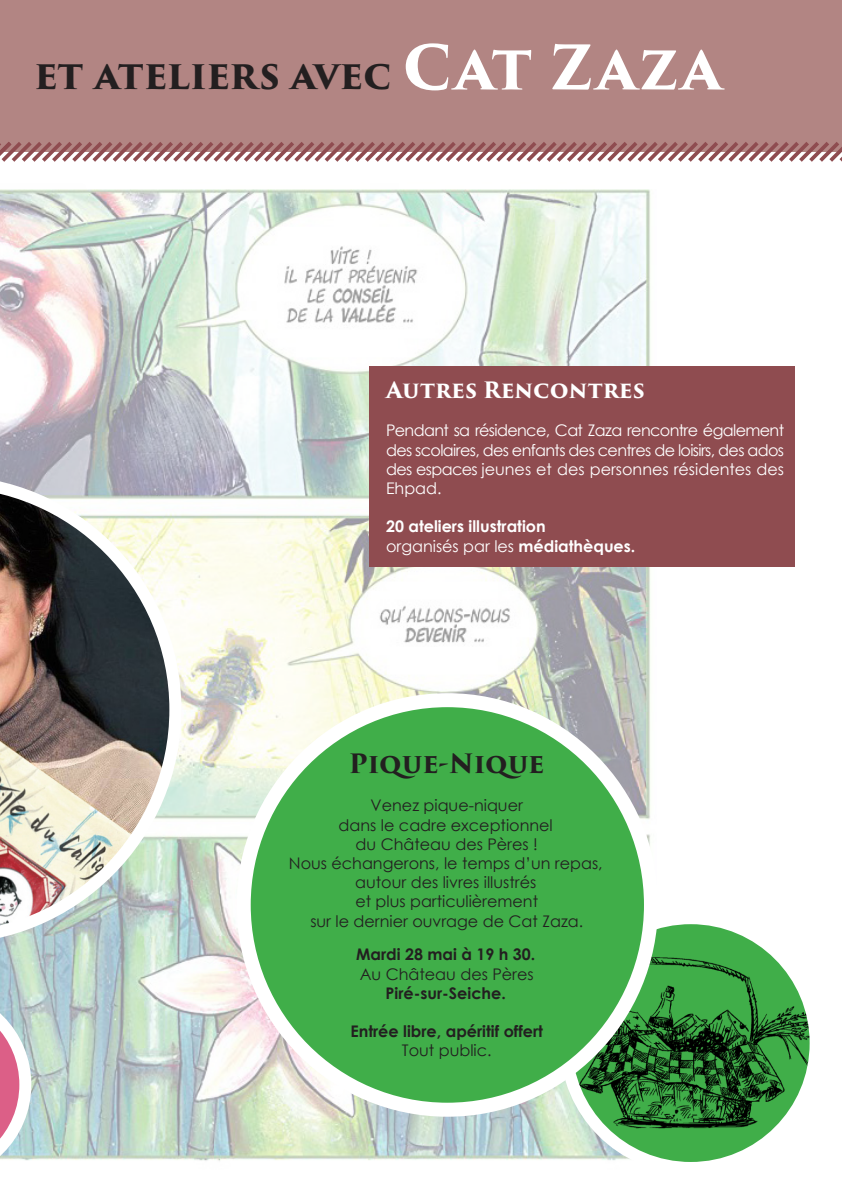
<style>
.page{position:relative;width:842px;height:1191px;background:#fff}
.page>*{position:absolute;margin:0;border:0;box-sizing:border-box;transform-origin:0 0}
.t1{font:700 38px "Trajan Pro 3";letter-spacing:-.01em;color:#231f20}
.t2{font:700 26px "Trajan Pro 3";letter-spacing:-.01em;color:#231f20}
.t3{font:700 22px "Trajan Pro 3";color:#fff}
.t4{font:16px/19.2px "Century Gothic";color:#231f20;text-align:center}
.t5{font:16px/19.2px "Century Gothic";color:#fff;text-align:justify}
.t6{font:700 16px "Century Gothic";color:#231f20}
.t7{font:700 16px "Century Gothic";color:#fff}
.s1{font-size:60px;color:#fff}
.s2{font-weight:700}
</style>
<div class="page">
<img style="left:0;top:189px;width:656px;height:972px">
<svg style="left:0;top:988px;width:31px;height:173px"></svg>
<div style="left:0;top:0;width:842px;height:152px;background:#b28583"></div>
<svg style="left:0;top:142px;width:842px;height:20px"></svg>
<div style="left:370px;top:367px;width:425px;height:200px;background:#8f4c50"></div>
<img style="left:0;top:475px;width:181px;height:468px">
<svg style="left:566px;top:918px;width:250px;height:250px;fill:#40ae49"></svg>
<img style="left:577px;top:955px;width:232px;height:175px">
<div style="left:560px;top:912px;width:262px;height:262px;border:12px solid #fff;border-radius:50%"></div>
<div style="left:244px;top:700px;width:407px;height:409px;background:#40ae49;border-radius:50%"></div>
<div style="left:237px;top:693px;width:421px;height:423px;border:14px solid #fff;border-radius:50%"></div>
<p class="t1" style="left:34px;top:47px;width:689px">et ateliers avec <span class="s1">Cat Zaza</span></p>
<p class="t3" style="left:386px;top:373px;width:260px">Autres Rencontres</p>
<p class="t5" style="left:386px;top:421px;width:400px">Pendant sa résidence, Cat Zaza rencontre également des scolaires, des enfants des centres de loisirs, des ados des espaces jeunes et des personnes résidentes des Ehpad.</p>
<p class="t7" style="left:386px;top:514px;width:161px">20 ateliers illustration</p>
<p class="t5" style="left:386px;top:536px;width:251px">organisés par les <span class="s2">médiathèques.</span></p>
<p class="t2" style="left:349px;top:744px;width:197px">Pique-Nique</p>
<p class="t4" style="left:371px;top:796px;width:154px">Venez pique-niquer</p>
<p class="t4" style="left:339px;top:815px;width:216px">dans le cadre exceptionnel du Château des Pères !</p>
<p class="t4" style="left:289px;top:853px;width:315px">Nous échangerons, le temps d’un repas, autour des livres illustrés</p>
<p class="t4" style="left:310px;top:892px;width:274px">et plus particulièrement<br>sur le dernier ouvrage de Cat Zaza.</p>
<p class="t6" style="left:356px;top:942px;width:181px">Mardi 28 mai à 19 h 30.</p>
<p class="t4" style="left:360px;top:964px;width:175px">Au Château des Pères<br><span class="s2">Piré-sur-Seiche.</span></p>
<p class="t6" style="left:350px;top:1019px;width:194px">Entrée libre, apéritif offert</p>
<p class="t4" style="left:402px;top:1040px;width:91px">Tout public.</p>
</div>
